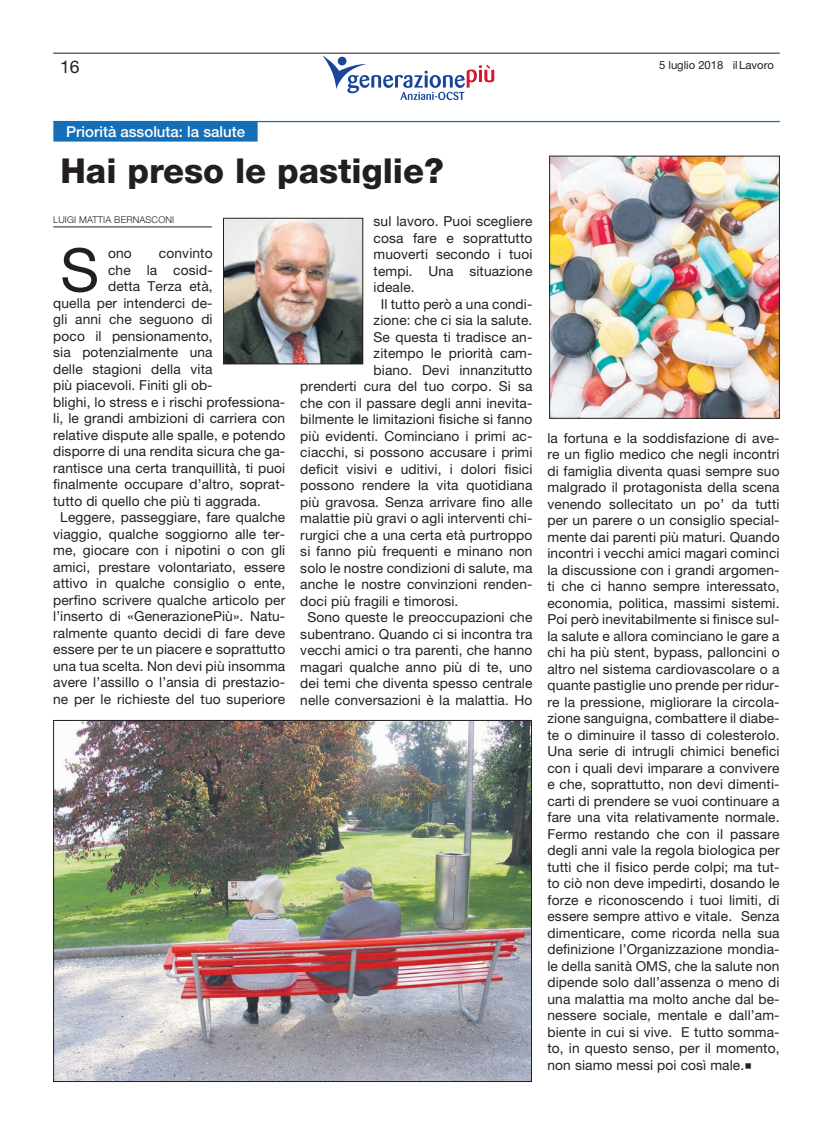
<style>
.page{position:relative;width:833px;height:1134px;background:#fff}
.page>*{position:absolute;margin:0;border:0;box-sizing:border-box;transform-origin:0 0}
.Capolettera_AAPI{font:60px "Helvetica Neue LT Pro";color:#231f20}
.Paragrafo_base_AAPI{font:800 34.38px "Helvetica Neue LT Pro";color:#231f20}
.t1{font:17.5px "Helvetica Neue LT Pro";color:#231f20}
.Incipit_-_AAPI{font:500 15px "Helvetica Neue LT Pro";color:#fff}
.Paragrafo_base_AAPI-2{font:13.75px/16.5px "Helvetica Neue LT Pro";letter-spacing:.01em;color:#231f20;text-align:center}
.Capolettera_AAPI-2{font:13.75px "Helvetica Neue LT Pro";letter-spacing:.01em;color:#231f20}
.t2{font:11.25px "Helvetica Neue LT Pro";color:#231f20}
.Autore{font:300 9.38px "Helvetica Neue LT Pro";letter-spacing:.015em;color:#231f20}
</style>
<div class="page">
<svg style="left:322px;top:55px;width:172px;height:45px"></svg>
<hr style="left:53px;top:227px;width:159px;height:1px;background:#231f20">
<hr style="left:53px;top:121px;width:727px;height:1px;background:#146eb8">
<div style="left:53px;top:122px;width:205px;height:20px;background:#146eb8"></div>
<img style="left:225px;top:220px;width:136px;height:142px">
<div style="left:223px;top:218px;width:140px;height:146px;border:1px solid #231f20"></div>
<img style="left:55px;top:722px;width:474px;height:358px">
<img style="left:551px;top:158px;width:226px;height:258px">
<div style="left:549px;top:156px;width:230px;height:262px;border:1px solid #231f20"></div>
<hr style="left:53px;top:53px;width:727px;height:1px;background:#231f20">
<p class="t1" style="left:60px;top:56px;width:21px">16</p>
<p class="t2" style="left:659px;top:58px;width:116px">5 luglio 2018 il Lavoro</p>
<p class="Incipit_-_AAPI" style="left:66px;top:122px;width:180px">Priorità assoluta: la salute</p>
<p class="Paragrafo_base_AAPI" style="left:60px;top:150px;width:385px">Hai preso le pastiglie?</p>
<p class="Autore" style="left:53px;top:214px;width:123px">LUIGI MATTIA BERNASCONI</p>
<p class="Capolettera_AAPI" style="left:60px;top:234px;width:40px">S</p>
<p class="Capolettera_AAPI-2" style="left:108px;top:245px;width:25px">ono</p>
<p class="Capolettera_AAPI-2" style="left:159px;top:245px;width:55px">convinto</p>
<p class="Capolettera_AAPI-2" style="left:108px;top:262px;width:106px">che la cosid-</p>
<p class="Capolettera_AAPI-2" style="left:108px;top:278px;width:106px">detta Terza età,</p>
<p class="Capolettera_AAPI-2" style="left:53px;top:295px;width:161px">quella per intenderci de-</p>
<p class="Capolettera_AAPI-2" style="left:53px;top:311px;width:161px">gli anni che seguono di</p>
<p class="Capolettera_AAPI-2" style="left:53px;top:328px;width:161px">poco il pensionamento,</p>
<p class="Capolettera_AAPI-2" style="left:53px;top:344px;width:161px">sia potenzialmente una</p>
<p class="Capolettera_AAPI-2" style="left:53px;top:361px;width:161px">delle stagioni della vita</p>
<p class="Capolettera_AAPI-2" style="left:53px;top:377px;width:161px">più piacevoli. Finiti gli ob-</p>
<p class="Capolettera_AAPI-2" style="left:53px;top:394px;width:234px">blighi, lo stress e i rischi professiona-</p>
<p class="Capolettera_AAPI-2" style="left:53px;top:410px;width:234px">li, le grandi ambizioni di carriera con</p>
<p class="Capolettera_AAPI-2" style="left:53px;top:427px;width:234px">relative dispute alle spalle, e potendo</p>
<p class="Capolettera_AAPI-2" style="left:53px;top:443px;width:234px">disporre di una rendita sicura che ga-</p>
<p class="Capolettera_AAPI-2" style="left:53px;top:460px;width:234px">rantisce una certa tranquillità, ti puoi</p>
<p class="Capolettera_AAPI-2" style="left:53px;top:476px;width:234px">finalmente occupare d’altro, soprat-</p>
<p class="Capolettera_AAPI-2" style="left:53px;top:493px;width:209px">tutto di quello che più ti aggrada.</p>
<p class="Paragrafo_base_AAPI-2" style="left:53px;top:509px;width:234px">Leggere, passeggiare, fare qualche viaggio, qualche soggiorno alle ter&shy;me, giocare con i nipotini o con gli amici, prestare volontariato, essere attivo in qualche consiglio o ente, perfino scrivere qualche articolo per l’inserto di «GenerazionePiù». Natu&shy;ralmente quanto decidi di fare deve essere per te un piacere e soprattutto una tua scelta. Non devi più insomma avere l’assillo o l’ansia di prestazio&shy;ne per le richieste del tuo superiore</p>
<p class="Paragrafo_base_AAPI-2" style="left:373px;top:213px;width:160px;text-align:justify">sul lavoro. Puoi scegliere cosa fare e soprattutto muoverti secondo i tuoi tempi. Una situazione ideale.</p>
<p class="Paragrafo_base_AAPI-2" style="left:381px;top:295px;width:153px">Il tutto però a una condi-</p>
<p class="Paragrafo_base_AAPI-2" style="left:373px;top:312px;width:160px">zione: che ci sia la salute.</p>
<p class="Paragrafo_base_AAPI-2" style="left:373px;top:328px;width:160px">Se questa ti tradisce an-</p>
<p class="Paragrafo_base_AAPI-2" style="left:373px;top:345px;width:160px">zitempo le priorità cam-</p>
<p class="Paragrafo_base_AAPI-2" style="left:373px;top:361px;width:160px">biano. Devi innanzitutto</p>
<p class="Paragrafo_base_AAPI-2" style="left:300px;top:378px;width:234px">prenderti cura del tuo corpo. Si sa</p>
<p class="Paragrafo_base_AAPI-2" style="left:300px;top:394px;width:234px">che con il passare degli anni inevita-</p>
<p class="Paragrafo_base_AAPI-2" style="left:300px;top:411px;width:234px">bilmente le limitazioni fisiche si fanno</p>
<p class="Paragrafo_base_AAPI-2" style="left:300px;top:427px;width:234px">più evidenti. Cominciano i primi ac-</p>
<p class="Paragrafo_base_AAPI-2" style="left:300px;top:444px;width:234px">ciacchi, si possono accusare i primi</p>
<p class="Paragrafo_base_AAPI-2" style="left:300px;top:460px;width:234px">deficit visivi e uditivi, i dolori fisici</p>
<p class="Paragrafo_base_AAPI-2" style="left:300px;top:477px;width:234px">possono rendere la vita quotidiana</p>
<p class="Paragrafo_base_AAPI-2" style="left:300px;top:493px;width:234px">più gravosa. Senza arrivare fino alle</p>
<p class="Paragrafo_base_AAPI-2" style="left:300px;top:510px;width:234px">malattie più gravi o agli interventi chi-</p>
<p class="Paragrafo_base_AAPI-2" style="left:300px;top:526px;width:234px">rurgici che a una certa età purtroppo</p>
<p class="Paragrafo_base_AAPI-2" style="left:300px;top:543px;width:234px">si fanno più frequenti e minano non</p>
<p class="Paragrafo_base_AAPI-2" style="left:300px;top:559px;width:234px">solo le nostre condizioni di salute, ma</p>
<p class="Paragrafo_base_AAPI-2" style="left:300px;top:576px;width:234px">anche le nostre convinzioni renden-</p>
<p class="Paragrafo_base_AAPI-2" style="left:300px;top:592px;width:160px">doci più fragili e timorosi.</p>
<p class="Paragrafo_base_AAPI-2" style="left:300px;top:609px;width:234px">Sono queste le preoccupazioni che subentrano. Quando ci si incontra tra vecchi amici o tra parenti, che hanno magari qualche anno più di te, uno dei temi che diventa spesso centrale nelle conversazioni è la malattia. Ho</p>
<p class="Paragrafo_base_AAPI-2" style="left:547px;top:429px;width:234px;text-align:justify">la fortuna e la soddisfazione di ave&shy;re un figlio medico che negli incontri di famiglia diventa quasi sempre suo malgrado il protagonista della scena venendo sollecitato un po’ da tutti per un parere o un consiglio special&shy;mente dai parenti più maturi. Quando incontri i vecchi amici magari cominci la discussione con i grandi argomen&shy;ti che ci hanno sempre interessato, economia, politica, massimi sistemi.<br>Poi però inevitabilmente si finisce sul&shy;la salute e allora cominciano le gare a chi ha più stent, bypass, palloncini o altro nel sistema cardiovascolare o a quante pastiglie uno prende per ridur&shy;re la pressione, migliorare la circola&shy;zione sanguigna, combattere il diabe&shy;te o diminuire il tasso di colesterolo.<br>Una serie di intrugli chimici benefici con i quali devi imparare a convivere e che, soprattutto, non devi dimenti&shy;carti di prendere se vuoi continuare a fare una vita relativamente normale.<br>Fermo restando che con il passare degli anni vale la regola biologica per tutti che il fisico perde colpi; ma tut&shy;to ciò non deve impedirti, dosando le forze e riconoscendo i tuoi limiti, di essere sempre attivo e vitale. Senza dimenticare, come ricorda nella sua definizione l’Organizzazione mondia&shy;le della sanità OMS, che la salute non dipende solo dall’assenza o meno di una malattia ma molto anche dal be&shy;nessere sociale, mentale e dall’am&shy;biente in cui si vive. E tutto somma&shy;to, in questo senso, per il momento, non siamo messi poi così male.○</p>
</div>
